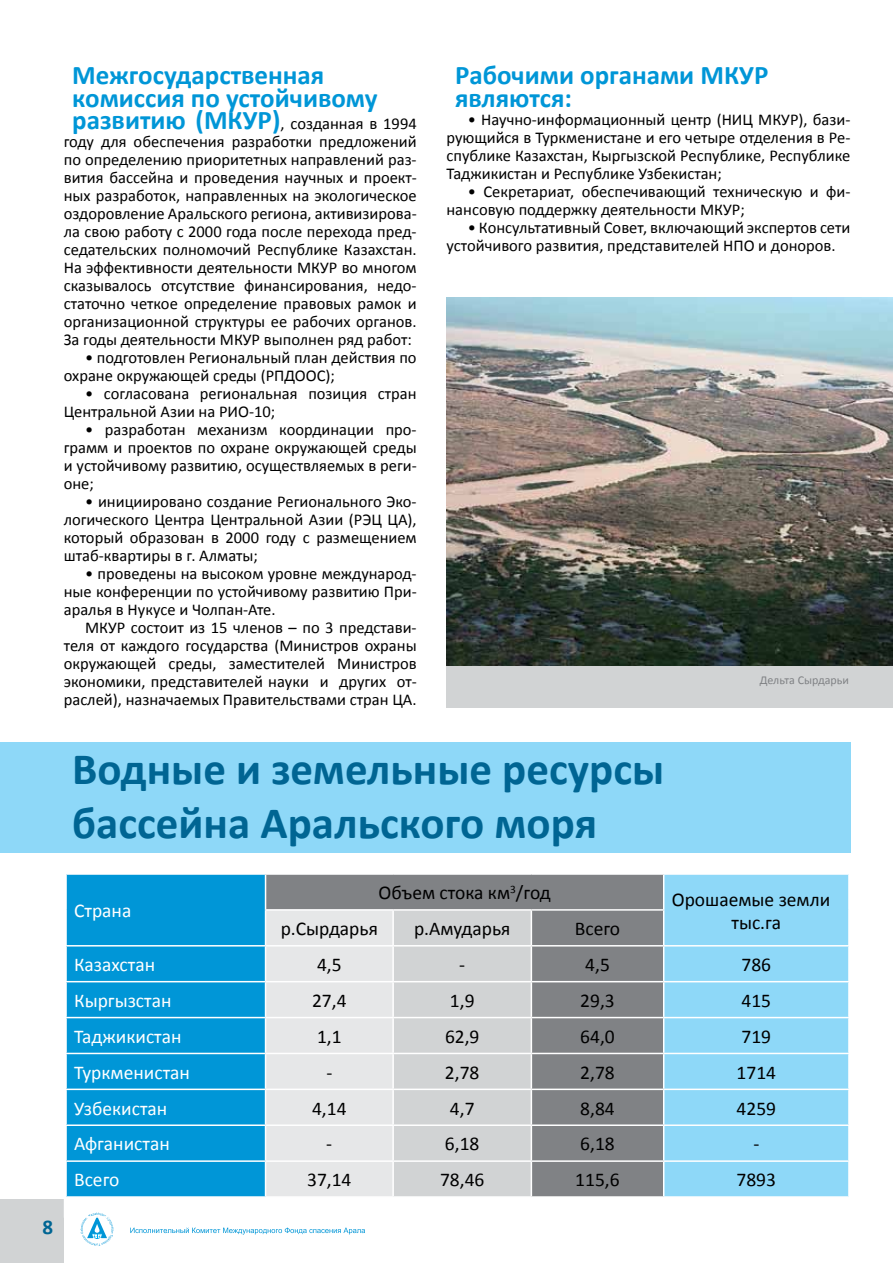
<style>
.page{position:relative;width:893px;height:1263px;background:#fff}
.page>*{position:absolute;margin:0;border:0;box-sizing:border-box;transform-origin:0 0}
.t1{font:700 45px/54px "Calibri";color:#006593}
.t2{font:700 27px/22.5px "Calibri";color:#0096d7}
.t3{font:700 21px "Calibri";color:#006593}
.t4{font:19.5px/23.4px "Calibri";color:#000;text-align:center}
.t5{font:19.5px "Calibri";color:#fff}
.t6{font:16.5px/18px "Calibri";color:#000;text-align:justify}
.t7{font:12px "Calibri";color:#808285}
.s1{font-weight:700;font-size:27px;color:#0096d7}
</style>
<div class="page">
<div style="left:0;top:1199px;width:64px;height:64px;background:#d1d3d4"></div>
<svg style="left:130px;top:1227px;width:235px;height:7px"></svg>
<svg style="left:80px;top:1212px;width:34px;height:34px"></svg>
<div style="left:0;top:742px;width:850px;height:111px;background:#8ed8f8"></div>
<div style="left:67px;top:875px;width:198px;height:321px;background:#0096d7"></div>
<div style="left:266px;top:875px;width:397px;height:321px;background:#808285"></div>
<div style="left:664px;top:875px;width:184px;height:321px;background:#8ed8f8"></div>
<svg style="left:266px;top:911px;width:265px;height:285px;background:#dbdcdd"></svg>
<hr style="left:266px;top:945px;width:127px;height:1px;background:#fff">
<hr style="left:393px;top:945px;width:138px;height:1px;background:#fff">
<hr style="left:531px;top:945px;width:133px;height:1px;background:#fff">
<hr style="left:65px;top:945px;width:201px;height:1px;background:#fff">
<hr style="left:265px;top:909px;width:128px;height:2px;background:#fff">
<hr style="left:664px;top:945px;width:186px;height:1px;background:#fff">
<hr style="left:65px;top:981px;width:201px;height:1px;background:#fff">
<hr style="left:266px;top:981px;width:127px;height:1px;background:#fff">
<hr style="left:393px;top:981px;width:138px;height:1px;background:#fff">
<hr style="left:531px;top:981px;width:133px;height:1px;background:#fff">
<hr style="left:664px;top:981px;width:186px;height:1px;background:#fff">
<hr style="left:65px;top:1017px;width:201px;height:1px;background:#fff">
<hr style="left:266px;top:1017px;width:127px;height:1px;background:#fff">
<hr style="left:393px;top:1017px;width:138px;height:1px;background:#fff">
<hr style="left:531px;top:1017px;width:133px;height:1px;background:#fff">
<hr style="left:664px;top:1017px;width:186px;height:1px;background:#fff">
<hr style="left:65px;top:1053px;width:201px;height:1px;background:#fff">
<hr style="left:266px;top:1053px;width:127px;height:1px;background:#fff">
<hr style="left:393px;top:1053px;width:138px;height:1px;background:#fff">
<hr style="left:531px;top:1053px;width:133px;height:1px;background:#fff">
<hr style="left:664px;top:1053px;width:186px;height:1px;background:#fff">
<hr style="left:65px;top:1088px;width:201px;height:2px;background:#fff">
<hr style="left:266px;top:1088px;width:127px;height:2px;background:#fff">
<hr style="left:393px;top:1088px;width:138px;height:2px;background:#fff">
<hr style="left:531px;top:1088px;width:133px;height:2px;background:#fff">
<hr style="left:664px;top:1088px;width:186px;height:2px;background:#fff">
<hr style="left:65px;top:1124px;width:201px;height:2px;background:#fff">
<hr style="left:266px;top:1124px;width:127px;height:2px;background:#fff">
<hr style="left:393px;top:1124px;width:138px;height:2px;background:#fff">
<hr style="left:531px;top:1124px;width:133px;height:2px;background:#fff">
<hr style="left:664px;top:1124px;width:186px;height:2px;background:#fff">
<hr style="left:65px;top:1160px;width:201px;height:2px;background:#fff">
<hr style="left:266px;top:1160px;width:127px;height:2px;background:#fff">
<hr style="left:393px;top:1160px;width:138px;height:2px;background:#fff">
<hr style="left:531px;top:1160px;width:133px;height:2px;background:#fff">
<hr style="left:664px;top:1160px;width:186px;height:2px;background:#fff">
<hr style="left:531px;top:909px;width:133px;height:2px;background:#fff">
<hr style="left:393px;top:909px;width:138px;height:2px;background:#fff">
<hr style="left:531px;top:911px;width:1px;height:34px;background:#fff">
<hr style="left:531px;top:946px;width:1px;height:35px;background:#fff">
<hr style="left:531px;top:982px;width:1px;height:35px;background:#fff">
<hr style="left:531px;top:1018px;width:1px;height:35px;background:#fff">
<hr style="left:531px;top:1054px;width:1px;height:34px;background:#fff">
<hr style="left:531px;top:1090px;width:1px;height:34px;background:#fff">
<hr style="left:531px;top:1126px;width:1px;height:34px;background:#fff">
<hr style="left:531px;top:1162px;width:1px;height:34px;background:#fff">
<hr style="left:392px;top:911px;width:2px;height:34px;background:#fff">
<hr style="left:392px;top:946px;width:2px;height:35px;background:#fff">
<hr style="left:392px;top:982px;width:2px;height:35px;background:#fff">
<hr style="left:392px;top:1018px;width:2px;height:35px;background:#fff">
<hr style="left:392px;top:1054px;width:2px;height:34px;background:#fff">
<hr style="left:392px;top:1090px;width:2px;height:34px;background:#fff">
<hr style="left:392px;top:1126px;width:2px;height:34px;background:#fff">
<hr style="left:392px;top:1162px;width:2px;height:34px;background:#fff">
<div style="left:64px;top:872px;width:808px;height:346px;border:2px solid #fff"></div>
<div style="left:446px;top:665px;width:447px;height:43px;background:#d1d3d4"></div>
<img style="left:446px;top:298px;width:447px;height:367px">
<h2 class="t2" style="left:72px;top:64px;width:307px">Межгосударственная комиссия по устойчивому</h2>
<p class="t6" style="left:64px;top:115px;width:354px;text-align:center"><span class="s1">развитию (МКУР)</span>, созданная в 1994 году для обеспечения разработки предложений по определению приоритетных направлений раз&shy;вития бассейна и проведения научных и проект&shy;ных разработок, направленных на экологическое оздоровление Аральского региона, активизирова&shy;ла свою работу с 2000 года после перехода пред&shy;седательских полномочий Республике Казахстан.<br>На эффективности деятельности МКУР во многом сказывалось отсутствие финансирования, недо&shy;статочно четкое определение правовых рамок и организационной структуры ее рабочих органов.<br>За годы деятельности МКУР выполнен ряд работ:</p>
<p class="t6" style="left:64px;top:349px;width:354px;text-indent:21px">• подготовлен Региональный план действия по охране окружающей среды (РПДООС);</p>
<p class="t6" style="left:64px;top:385px;width:354px;text-indent:21px">• согласована региональная позиция стран<br>Центральной Азии на РИО-10;</p>
<p class="t6" style="left:64px;top:421px;width:354px;text-indent:21px">• разработан механизм координации про&shy;грамм и проектов по охране окружающей среды и устойчивому развитию, осуществляемых в реги&shy;оне;</p>
<p class="t6" style="left:64px;top:493px;width:354px;text-indent:21px">• инициировано создание Регионального Эко&shy;логического Центра Центральной Азии (РЭЦ ЦА), который образован в 2000 году с размещением штаб-квартиры в г. Алматы;</p>
<p class="t6" style="left:64px;top:565px;width:354px;text-indent:21px">• проведены на высоком уровне международ&shy;ные конференции по устойчивому развитию При&shy;аралья в Нукусе и Чолпан-Ате.</p>
<p class="t6" style="left:64px;top:619px;width:354px;text-indent:21px">МКУР состоит из 15 членов – по 3 представи&shy;теля от каждого государства (Министров охраны окружающей среды, заместителей Министров экономики, представителей науки и других от&shy;раслей), назначаемых Правительствами стран ЦА.</p>
<h2 class="t2" style="left:455px;top:64px;width:315px">Рабочими органами МКУР являются:</h2>
<p class="t6" style="left:446px;top:110px;width:405px;text-indent:21px">• Научно-информационный центр (НИЦ МКУР), бази&shy;рующийся в Туркменистане и его четыре отделения в Ре&shy;спублике Казахстан, Кыргызской Республике, Республике Таджикистан и Республике Узбекистан;</p>
<p class="t6" style="left:446px;top:182px;width:405px;text-indent:21px">• Секретариат, обеспечивающий техническую и фи&shy;нансовую поддержку деятельности МКУР;</p>
<p class="t6" style="left:446px;top:218px;width:405px;text-indent:21px">• Консультативный Совет, включающий экспертов сети устойчивого развития, представителей НПО и доноров.</p>
<p class="t7" style="left:760px;top:672px;width:91px">Дельта Сырдарьи</p>
<p class="t3" style="left:43px;top:1214px;width:12px">8</p>
<h1 class="t1" style="left:72px;top:742px;width:593px">Водные и земельные ресурсы бассейна Аральского моря</h1>
<p class="t5" style="left:74px;top:898px;width:59px">Страна</p>
<p class="t4" style="left:379px;top:881px;width:173px">Объем стока км<sup>3</sup>/год</p>
<p class="t4" style="left:672px;top:887px;width:160px">Орошаемые земли тыс.га</p>
<p class="t4" style="left:281px;top:917px;width:99px">р.Сырдарья</p>
<p class="t4" style="left:414px;top:917px;width:98px">р.Амударья</p>
<p class="t4" style="left:575px;top:917px;width:47px">Всего</p>
<p class="t5" style="left:74px;top:952px;width:83px">Казахстан</p>
<p class="t4" style="left:317px;top:953px;width:26px">4,5</p>
<p class="t4" style="left:459px;top:953px;width:7px">-</p>
<p class="t4" style="left:585px;top:953px;width:26px">4,5</p>
<p class="t4" style="left:741px;top:953px;width:31px">786</p>
<p class="t5" style="left:74px;top:988px;width:99px">Кыргызстан</p>
<p class="t4" style="left:312px;top:989px;width:36px">27,4</p>
<p class="t4" style="left:450px;top:989px;width:26px">1,9</p>
<p class="t4" style="left:580px;top:989px;width:36px">29,3</p>
<p class="t4" style="left:741px;top:989px;width:31px">415</p>
<p class="t5" style="left:74px;top:1024px;width:109px">Таджикистан</p>
<p class="t4" style="left:317px;top:1025px;width:26px">1,1</p>
<p class="t4" style="left:445px;top:1025px;width:36px">62,9</p>
<p class="t4" style="left:580px;top:1025px;width:36px">64,0</p>
<p class="t4" style="left:741px;top:1025px;width:31px">719</p>
<p class="t5" style="left:74px;top:1060px;width:117px">Туркменистан</p>
<p class="t4" style="left:326px;top:1060px;width:7px">-</p>
<p class="t4" style="left:445px;top:1060px;width:36px">2,78</p>
<p class="t4" style="left:580px;top:1060px;width:36px">2,78</p>
<p class="t4" style="left:737px;top:1060px;width:41px">1714</p>
<p class="t5" style="left:74px;top:1096px;width:95px">Узбекистан</p>
<p class="t4" style="left:312px;top:1096px;width:36px">4,14</p>
<p class="t4" style="left:450px;top:1096px;width:26px">4,7</p>
<p class="t4" style="left:580px;top:1096px;width:36px">8,84</p>
<p class="t4" style="left:737px;top:1096px;width:41px">4259</p>
<p class="t5" style="left:74px;top:1132px;width:97px">Афганистан</p>
<p class="t4" style="left:326px;top:1132px;width:7px">-</p>
<p class="t4" style="left:445px;top:1132px;width:36px">6,18</p>
<p class="t4" style="left:580px;top:1132px;width:36px">6,18</p>
<p class="t4" style="left:753px;top:1132px;width:7px">-</p>
<p class="t5" style="left:74px;top:1167px;width:47px">Всего</p>
<p class="t4" style="left:307px;top:1168px;width:46px">37,14</p>
<p class="t4" style="left:440px;top:1168px;width:46px">78,46</p>
<p class="t4" style="left:575px;top:1168px;width:46px">115,6</p>
<p class="t4" style="left:736px;top:1168px;width:41px">7893</p>
</div>
